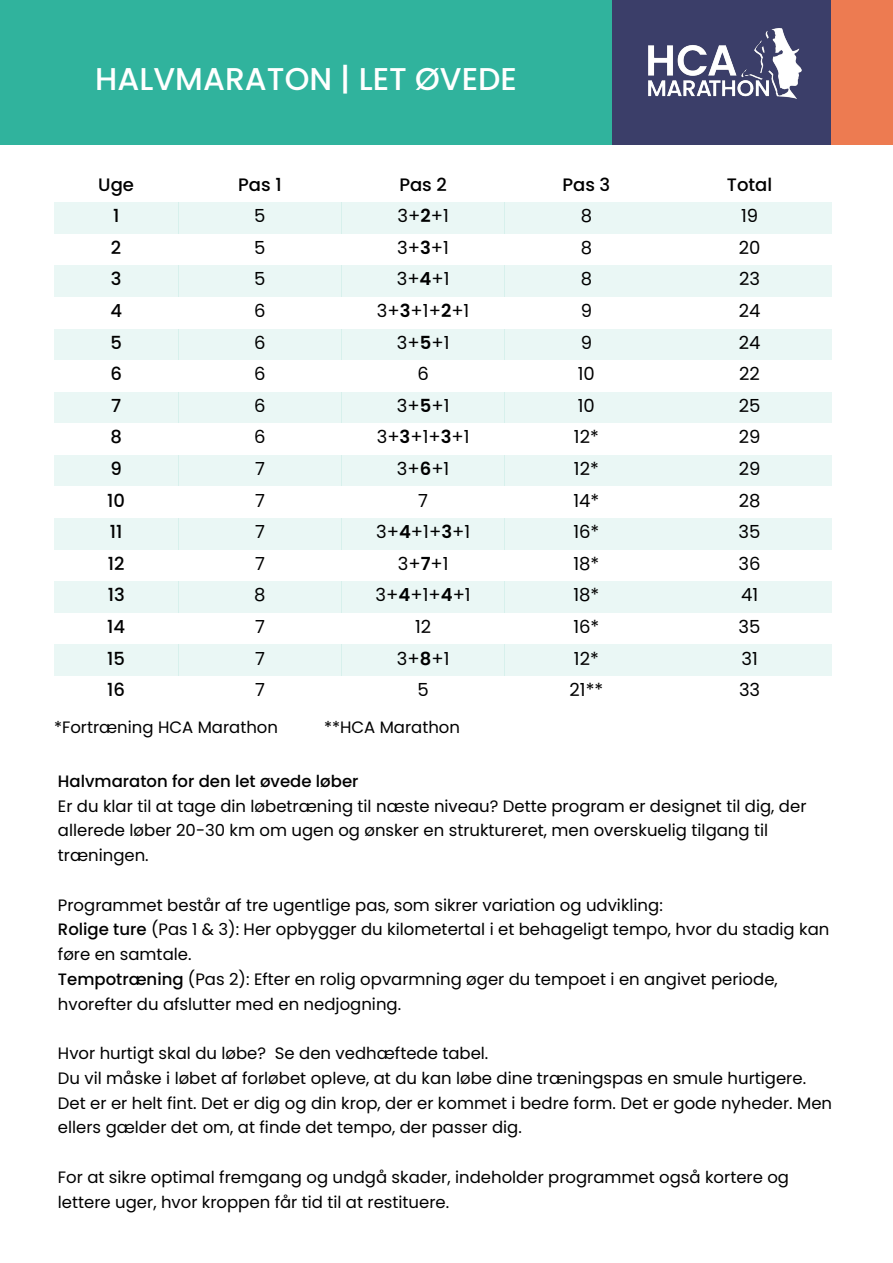
<style>
.page{position:relative;width:893px;height:1263px;background:#fff}
.page>*{position:absolute;margin:0;border:0;box-sizing:border-box;transform-origin:0 0}
.t1{font:500 31.5px "Poppins";color:#fff}
.t2{font:18px "Poppins";color:#000}
.t3{font:500 18px "Poppins";color:#000}
.t4{font:16.5px/24.8px "Poppins";color:#000}
.t5{font:500 16.5px "Poppins";color:#000}
.s1{font-weight:600}
.s2{font-weight:500}
</style>
<div class="page">
<div style="left:0;top:0;width:612px;height:145px;background:#30b39d"></div>
<div style="left:612px;top:0;width:225px;height:145px;background:#3b3e69"></div>
<div style="left:831px;top:0;width:62px;height:145px;background:#ed7b51"></div>
<img style="left:648px;top:29px;width:153px;height:69px">
<div style="left:668px;top:644px;width:163px;height:32px;background:#eaf7f5"></div>
<div style="left:505px;top:644px;width:163px;height:32px;background:#eaf7f5"></div>
<div style="left:342px;top:644px;width:163px;height:32px;background:#eaf7f5"></div>
<div style="left:178px;top:644px;width:164px;height:32px;background:#eaf7f5"></div>
<div style="left:54px;top:644px;width:124px;height:32px;background:#eaf7f5"></div>
<div style="left:668px;top:581px;width:163px;height:32px;background:#eaf7f5"></div>
<div style="left:505px;top:581px;width:163px;height:32px;background:#eaf7f5"></div>
<div style="left:342px;top:581px;width:163px;height:32px;background:#eaf7f5"></div>
<div style="left:178px;top:581px;width:164px;height:32px;background:#eaf7f5"></div>
<div style="left:54px;top:581px;width:124px;height:32px;background:#eaf7f5"></div>
<div style="left:668px;top:518px;width:163px;height:31px;background:#eaf7f5"></div>
<div style="left:505px;top:518px;width:163px;height:31px;background:#eaf7f5"></div>
<div style="left:342px;top:518px;width:163px;height:31px;background:#eaf7f5"></div>
<div style="left:178px;top:518px;width:164px;height:31px;background:#eaf7f5"></div>
<div style="left:54px;top:518px;width:124px;height:31px;background:#eaf7f5"></div>
<div style="left:668px;top:455px;width:163px;height:31px;background:#eaf7f5"></div>
<div style="left:505px;top:455px;width:163px;height:31px;background:#eaf7f5"></div>
<div style="left:342px;top:455px;width:163px;height:31px;background:#eaf7f5"></div>
<div style="left:178px;top:455px;width:164px;height:31px;background:#eaf7f5"></div>
<div style="left:54px;top:455px;width:124px;height:31px;background:#eaf7f5"></div>
<div style="left:668px;top:391px;width:163px;height:32px;background:#eaf7f5"></div>
<div style="left:505px;top:391px;width:163px;height:32px;background:#eaf7f5"></div>
<div style="left:342px;top:391px;width:163px;height:32px;background:#eaf7f5"></div>
<div style="left:178px;top:391px;width:164px;height:32px;background:#eaf7f5"></div>
<div style="left:54px;top:391px;width:124px;height:32px;background:#eaf7f5"></div>
<div style="left:668px;top:328px;width:163px;height:32px;background:#eaf7f5"></div>
<div style="left:505px;top:328px;width:163px;height:32px;background:#eaf7f5"></div>
<div style="left:342px;top:328px;width:163px;height:32px;background:#eaf7f5"></div>
<div style="left:178px;top:328px;width:164px;height:32px;background:#eaf7f5"></div>
<div style="left:54px;top:328px;width:124px;height:32px;background:#eaf7f5"></div>
<div style="left:668px;top:265px;width:163px;height:32px;background:#eaf7f5"></div>
<div style="left:505px;top:265px;width:163px;height:32px;background:#eaf7f5"></div>
<div style="left:342px;top:265px;width:163px;height:32px;background:#eaf7f5"></div>
<div style="left:178px;top:265px;width:164px;height:32px;background:#eaf7f5"></div>
<div style="left:54px;top:265px;width:124px;height:32px;background:#eaf7f5"></div>
<div style="left:668px;top:202px;width:163px;height:32px;background:#eaf7f5"></div>
<div style="left:505px;top:202px;width:163px;height:32px;background:#eaf7f5"></div>
<div style="left:342px;top:202px;width:163px;height:32px;background:#eaf7f5"></div>
<div style="left:178px;top:202px;width:164px;height:32px;background:#eaf7f5"></div>
<div style="left:54px;top:202px;width:124px;height:32px;background:#eaf7f5"></div>
<h1 class="t1" style="left:95px;top:61px;width:423px">HALVMARATON | LET ØVEDE</h1>
<p class="t3" style="left:98px;top:174px;width:37px">Uge</p>
<p class="t3" style="left:238px;top:174px;width:45px">Pas 1</p>
<p class="t3" style="left:399px;top:174px;width:49px">Pas 2</p>
<p class="t3" style="left:562px;top:174px;width:49px">Pas 3</p>
<p class="t3" style="left:727px;top:174px;width:47px">Total</p>
<p class="t3" style="left:113px;top:205px;width:8px">1</p>
<p class="t2" style="left:254px;top:205px;width:13px">5</p>
<p class="t2" style="left:397px;top:206px;width:53px">3+<span class="s1">2</span>+1</p>
<p class="t2" style="left:581px;top:205px;width:13px">8</p>
<p class="t2" style="left:741px;top:205px;width:19px">19</p>
<p class="t3" style="left:111px;top:237px;width:12px">2</p>
<p class="t2" style="left:254px;top:237px;width:13px">5</p>
<p class="t2" style="left:397px;top:237px;width:53px">3+<span class="s1">3</span>+1</p>
<p class="t2" style="left:581px;top:237px;width:13px">8</p>
<p class="t2" style="left:739px;top:237px;width:23px">20</p>
<p class="t3" style="left:111px;top:269px;width:12px">3</p>
<p class="t2" style="left:254px;top:269px;width:13px">5</p>
<p class="t2" style="left:397px;top:269px;width:54px">3+<span class="s1">4</span>+1</p>
<p class="t2" style="left:581px;top:269px;width:13px">8</p>
<p class="t2" style="left:739px;top:269px;width:22px">23</p>
<p class="t3" style="left:110px;top:300px;width:13px">4</p>
<p class="t2" style="left:254px;top:300px;width:13px">6</p>
<p class="t2" style="left:377px;top:300px;width:94px">3+<span class="s1">3</span>+1+<span class="s1">2</span>+1</p>
<p class="t2" style="left:581px;top:300px;width:13px">9</p>
<p class="t2" style="left:739px;top:300px;width:23px">24</p>
<p class="t3" style="left:110px;top:332px;width:13px">5</p>
<p class="t2" style="left:254px;top:332px;width:13px">6</p>
<p class="t2" style="left:397px;top:332px;width:54px">3+<span class="s1">5</span>+1</p>
<p class="t2" style="left:581px;top:332px;width:13px">9</p>
<p class="t2" style="left:739px;top:332px;width:23px">24</p>
<p class="t3" style="left:110px;top:363px;width:13px">6</p>
<p class="t2" style="left:254px;top:363px;width:13px">6</p>
<p class="t2" style="left:417px;top:363px;width:13px">6</p>
<p class="t2" style="left:578px;top:363px;width:19px">10</p>
<p class="t2" style="left:739px;top:363px;width:22px">22</p>
<p class="t3" style="left:111px;top:395px;width:12px">7</p>
<p class="t2" style="left:254px;top:395px;width:13px">6</p>
<p class="t2" style="left:397px;top:395px;width:54px">3+<span class="s1">5</span>+1</p>
<p class="t2" style="left:578px;top:395px;width:19px">10</p>
<p class="t2" style="left:739px;top:395px;width:23px">25</p>
<p class="t3" style="left:110px;top:427px;width:13px">8</p>
<p class="t2" style="left:254px;top:427px;width:13px">6</p>
<p class="t2" style="left:377px;top:427px;width:94px">3+<span class="s1">3</span>+1+<span class="s1">3</span>+1</p>
<p class="t2" style="left:574px;top:427px;width:26px">12*</p>
<p class="t2" style="left:739px;top:427px;width:23px">29</p>
<p class="t3" style="left:110px;top:458px;width:13px">9</p>
<p class="t2" style="left:255px;top:458px;width:11px">7</p>
<p class="t2" style="left:397px;top:458px;width:54px">3+<span class="s1">6</span>+1</p>
<p class="t2" style="left:574px;top:458px;width:26px">12*</p>
<p class="t2" style="left:739px;top:458px;width:23px">29</p>
<p class="t3" style="left:107px;top:490px;width:19px">10</p>
<p class="t2" style="left:255px;top:490px;width:11px">7</p>
<p class="t2" style="left:418px;top:490px;width:11px">7</p>
<p class="t2" style="left:573px;top:490px;width:27px">14*</p>
<p class="t2" style="left:739px;top:490px;width:23px">28</p>
<p class="t3" style="left:110px;top:521px;width:14px">11</p>
<p class="t2" style="left:255px;top:521px;width:11px">7</p>
<p class="t2" style="left:376px;top:521px;width:95px">3+<span class="s1">4</span>+1+<span class="s1">3</span>+1</p>
<p class="t2" style="left:573px;top:521px;width:27px">16*</p>
<p class="t2" style="left:739px;top:521px;width:23px">35</p>
<p class="t3" style="left:108px;top:553px;width:18px">12</p>
<p class="t2" style="left:255px;top:553px;width:11px">7</p>
<p class="t2" style="left:398px;top:553px;width:52px">3+<span class="s1">7</span>+1</p>
<p class="t2" style="left:573px;top:553px;width:27px">18*</p>
<p class="t2" style="left:739px;top:553px;width:24px">36</p>
<p class="t3" style="left:108px;top:585px;width:18px">13</p>
<p class="t2" style="left:254px;top:585px;width:13px">8</p>
<p class="t2" style="left:376px;top:585px;width:97px">3+<span class="s1">4</span>+1+<span class="s1">4</span>+1</p>
<p class="t2" style="left:573px;top:585px;width:27px">18*</p>
<p class="t2" style="left:741px;top:585px;width:19px">41</p>
<p class="t3" style="left:107px;top:616px;width:19px">14</p>
<p class="t2" style="left:255px;top:616px;width:11px">7</p>
<p class="t2" style="left:415px;top:616px;width:18px">12</p>
<p class="t2" style="left:573px;top:616px;width:27px">16*</p>
<p class="t2" style="left:739px;top:616px;width:23px">35</p>
<p class="t3" style="left:107px;top:648px;width:19px">15</p>
<p class="t2" style="left:255px;top:648px;width:11px">7</p>
<p class="t2" style="left:397px;top:648px;width:54px">3+<span class="s1">8</span>+1</p>
<p class="t2" style="left:574px;top:648px;width:26px">12*</p>
<p class="t2" style="left:741px;top:648px;width:18px">31</p>
<p class="t3" style="left:107px;top:679px;width:19px">16</p>
<p class="t2" style="left:255px;top:679px;width:11px">7</p>
<p class="t2" style="left:417px;top:679px;width:13px">5</p>
<p class="t2" style="left:570px;top:679px;width:35px">21**</p>
<p class="t2" style="left:739px;top:679px;width:23px">33</p>
<p class="t4" style="left:54px;top:715px;width:226px">*Fortræning HCA Marathon</p>
<p class="t4" style="left:324px;top:715px;width:138px">**HCA Marathon</p>
<p class="t5" style="left:58px;top:771px;width:302px">Halvmaraton for den let øvede løber</p>
<p class="t4" style="left:58px;top:793px;width:750px">Er du klar til at tage din løbetræning til næste niveau? Dette program er designet til dig, der allerede løber 20-30 km om ugen og ønsker en struktureret, men overskuelig tilgang til træningen.</p>
<p class="t4" style="left:58px;top:892px;width:773px">Programmet består af tre ugentlige pas, som sikrer variation og udvikling:<br><span class="s2">Rolige ture</span> (Pas 1 &amp; 3): Her opbygger du kilometertal i et behageligt tempo, hvor du stadig kan føre en samtale.<br><span class="s2">Tempotræning</span> (Pas 2): Efter en rolig opvarmning øger du tempoet i en angivet periode, hvorefter du afslutter med en nedjogning.</p>
<p class="t4" style="left:58px;top:1041px;width:776px">Hvor hurtigt skal du løbe? Se den vedhæftede tabel.<br>Du vil måske i løbet af forløbet opleve, at du kan løbe dine træningspas en smule hurtigere.<br>Det er er helt fint. Det er dig og din krop, der er kommet i bedre form. Det er gode nyheder. Men ellers gælder det om, at finde det tempo, der passer dig.</p>
<p class="t4" style="left:58px;top:1165px;width:733px">For at sikre optimal fremgang og undgå skader, indeholder programmet også kortere og lettere uger, hvor kroppen får tid til at restituere.</p>
</div>
